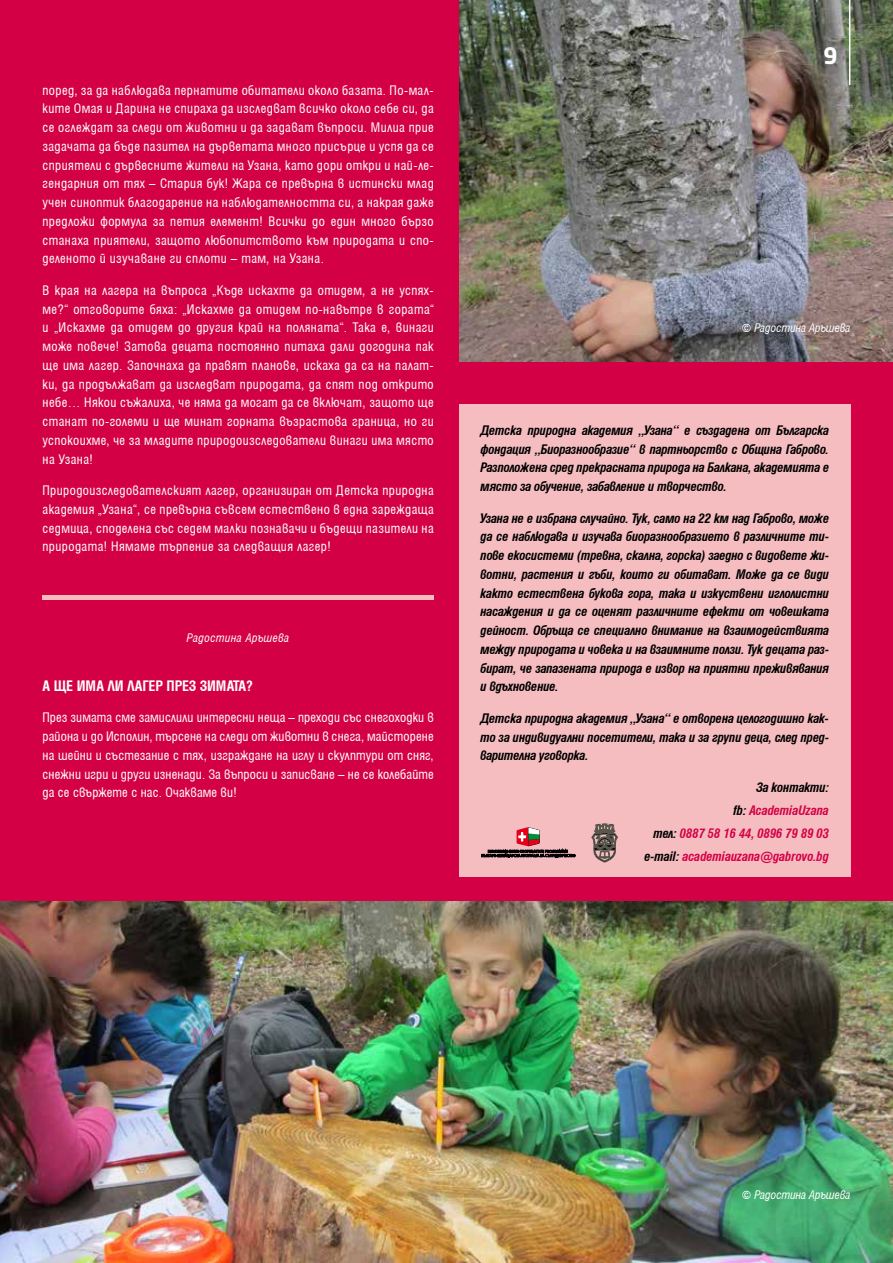
<style>
.page{position:relative;width:893px;height:1263px;background:#d40046}
.page>*{position:absolute;margin:0;border:0;box-sizing:border-box;transform-origin:0 0}
.t1{font:700 22.5px "Neo Sans Pro";color:#fff}
.t2{font:700 condensed 16.5px "Helen Bg";color:#fff}
.t3{font:condensed 15px/18.8px "Helen Bg";letter-spacing:.03em;color:#fff;text-align:justify}
.t4{font:italic 700 condensed 15px/18.8px "Helen Bg";letter-spacing:-.01em;color:#000;text-align:justify}
.t5{font:italic 700 condensed 15px/23px "Helen Bg";letter-spacing:-.01em;color:#d40046;text-align:right}
.t6{font:italic condensed 13.5px "Helen Bg";color:#fff}
.t7{font:italic condensed 13.5px "Helen Bg";letter-spacing:.03em;color:#fff}
.s1{color:#000}
</style>
<div class="page">
<div style="left:459px;top:404px;width:391px;height:472px;background:#f6bdc1"></div>
<img style="left:0;top:901px;width:893px;height:362px">
<div style="left:43px;top:595px;width:391px;height:5px;background:#f6bdc1"></div>
<img style="left:459px;top:0;width:434px;height:361px">
<svg style="left:482px;top:827px;width:93px;height:30px"></svg>
<svg style="left:592px;top:824px;width:26px;height:38px"></svg>
<hr style="left:849px;top:0;width:1px;height:85px;background:#fff">
<p class="t3" style="left:43px;top:80px;width:393px">поред, за да наблюдава пернатите обитатели около базата. По-мал&shy;ките Омая и Дарина не спираха да изследват всичко около себе си, да се оглеждат за следи от животни и да задават въпроси. Милиа прие задачата да бъде пазител на дърветата много присърце и успя да се сприятели с дървесните жители на Узана, като дори откри и най-ле&shy;гендарния от тях – Стария бук! Жара се превърна в истински млад учен синоптик благодарение на наблюдателността си, а накрая даже предложи формула за петия елемент! Всички до един много бързо станаха приятели, защото любопитството към природата и спо&shy;деленото é изучаване ги сплоти – там, на Узана.</p>
<p class="t3" style="left:43px;top:280px;width:393px">В края на лагера на въпроса „Къде искахте да отидем, а не успях&shy;ме?“ отговорите бяха: „Искахме да отидем по-навътре в гората“ и „Искахме да отидем до другия край на поляната“. Така е, винаги може повече! Затова децата постоянно питаха дали догодина пак ще има лагер. Започнаха да правят планове, искаха да са на палат&shy;ки, да продължават да изследват природата, да спят под открито небе… Някои съжалиха, че няма да могат да се включат, защото ще станат по-големи и ще минат горната възрастова граница, но ги успокоихме, че за младите природоизследователи винаги има място на Узана!</p>
<p class="t3" style="left:43px;top:481px;width:393px">Природоизследователският лагер, организиран от Детска природна академия „Узана“, се превърна съвсем естествено в една зареждаща седмица, споделена със седем малки познавачи и бъдещи пазители на природата! Нямаме търпение за следващия лагер!</p>
<p class="t7" style="left:187px;top:630px;width:104px">Радостина Аръшева</p>
<p class="t2" style="left:43px;top:676px;width:212px">А ЩЕ ИМА ЛИ ЛАГЕР ПРЕЗ ЗИМАТА?</p>
<p class="t3" style="left:43px;top:708px;width:393px">През зимата сме замислили интересни неща – преходи със снегоходки в района и до Исполин, търсене на следи от животни в снега, майсторене на шейни и състезание с тях, изграждане на иглу и скулптури от сняг, снежни игри и други изненади. За въпроси и записване – не се колебайте да се свържете с нас. Очакваме ви!</p>
<h1 class="t1" style="left:823px;top:41px;width:16px">9</h1>
<p class="t6" style="left:742px;top:320px;width:110px">© Радостина Аръшева</p>
<p class="t4" style="left:480px;top:420px;width:350px">Детска природна академия „Узана“ е създадена от Българска фондация „Биоразнообразие“ в партньорство с Община Габрово.<br>Разположена сред прекрасната природа на Балкана, академията е място за обучение, забавление и творчество.</p>
<p class="t4" style="left:480px;top:508px;width:350px">Узана не е избрана случайно. Тук, само на 22 км над Габрово, може да се наблюдава и изучава биоразнообразието в различните ти&shy;пове екосистеми (тревна, скална, горска) заедно с видовете жи&shy;вотни, растения и гъби, които ги обитават. Може да се види както естествена букова гора, така и изкуствени иглолистни насаждения и да се оценят различните ефекти от човешката дейност. Обръща се специално внимание на взаимодействията между природата и човека и на взаимните ползи. Тук децата раз&shy;бират, че запазената природа е извор на приятни преживявания и вдъхновение.</p>
<p class="t4" style="left:480px;top:708px;width:350px">Детска природна академия „Узана“ е отворена целогодишно как&shy;то за индивидуални посетители, така и за групи деца, след пред&shy;варителна уговорка.</p>
<p class="t5" style="left:644px;top:775px;width:186px"><span class="s1">За контакти:<br>fb:</span> AcademiaUzana<br><span class="s1">тел:</span> 0887 58 16 44, 0896 79 89 03 <span class="s1">e-mail:</span> academiauzana@gabrovo.bg</p>
<p class="t6" style="left:742px;top:1187px;width:110px">© Радостина Аръшева</p>
</div>
